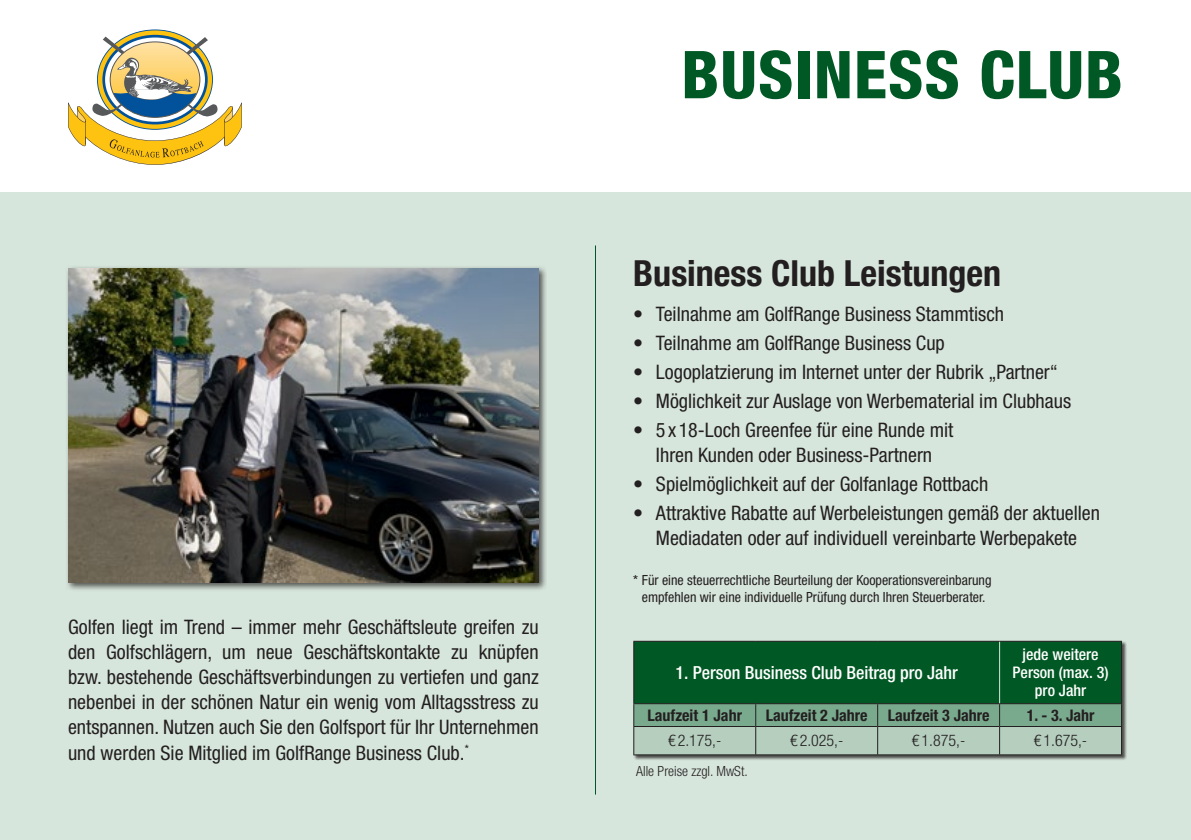
<style>
.page{position:relative;width:1191px;height:840px;background:#fff}
.page>*{position:absolute;margin:0;border:0;box-sizing:border-box;transform-origin:0 0}
.t1{font:800 condensed 66px "Helvetica Neue LT Pro";letter-spacing:.015em;color:#005824}
.t2{font:700 condensed 36px "Helvetica Neue LT Pro";color:#231f20}
.t3{font:condensed 20px/25px "Helvetica Neue LT Pro";color:#231f20;text-align:center}
.t4{font:500 condensed 18px "Helvetica Neue LT Pro";color:#fff}
.t5{font:700 condensed 16px "Helvetica Neue LT Pro";color:#231f20}
.t6{font:300 condensed 16px "Helvetica Neue LT Pro";color:#231f20}
.t7{font:500 condensed 16px/18px "Helvetica Neue LT Pro";color:#fff;text-align:center}
.t8{font:condensed 14px/17px "Helvetica Neue LT Pro";color:#231f20;text-align:center}
.t9{font:300 condensed 14px "Helvetica Neue LT Pro";color:#231f20}
</style>
<div class="page">
<div style="left:0;top:0;width:1191px;height:839px;background:#d7e6dc"></div>
<div style="left:0;top:0;width:1191px;height:191px;background:#fff"></div>
<hr style="left:595px;top:245px;width:1px;height:549px;background:#005824">
<div style="left:65px;top:264px;width:482px;height:327px;background:#231f20;opacity:.75"></div>
<img style="left:68px;top:268px;width:471px;height:314px">
<div style="left:633px;top:640px;width:494px;height:120px;background:#231f20;opacity:.75"></div>
<hr style="left:633px;top:754px;width:122px;height:1px;background:#231f20">
<hr style="left:755px;top:754px;width:122px;height:1px;background:#231f20">
<hr style="left:877px;top:754px;width:122px;height:1px;background:#231f20">
<hr style="left:999px;top:754px;width:123px;height:1px;background:#231f20">
<svg style="left:633px;top:641px;width:489px;height:113px;background:#43825c"></svg>
<hr style="left:633px;top:640px;width:122px;height:1px;background:#231f20">
<hr style="left:755px;top:640px;width:122px;height:1px;background:#231f20">
<hr style="left:877px;top:640px;width:122px;height:1px;background:#231f20">
<hr style="left:999px;top:640px;width:123px;height:1px;background:#231f20">
<hr style="left:633px;top:702px;width:122px;height:1px;background:#231f20">
<hr style="left:755px;top:702px;width:122px;height:1px;background:#231f20">
<hr style="left:877px;top:702px;width:122px;height:1px;background:#231f20">
<hr style="left:999px;top:702px;width:123px;height:1px;background:#231f20">
<hr style="left:633px;top:725px;width:122px;height:1px;background:#231f20">
<hr style="left:755px;top:725px;width:122px;height:1px;background:#231f20">
<hr style="left:877px;top:725px;width:122px;height:1px;background:#231f20">
<hr style="left:999px;top:725px;width:123px;height:1px;background:#231f20">
<hr style="left:999px;top:641px;width:1px;height:61px;background:#d7e6dc">
<svg style="left:68px;top:29px;width:174px;height:136px"></svg>
<p class="t3" style="left:68px;top:614px;width:472px;text-align:justify">Golfen liegt im Trend – immer mehr Geschäftsleute greifen zu den Golfschlägern, um neue Geschäftskontakte zu knüpfen bzw. bestehende Geschäftsverbindungen zu vertiefen und ganz nebenbei in der schönen Natur ein wenig vom Alltagsstress zu entspannen. Nutzen auch Sie den Golfsport für Ihr Unternehmen und werden Sie Mitglied im GolfRange Business Club.<sup>*</sup></p>
<h1 class="t1" style="left:681px;top:34px;width:443px">BUSINESS CLUB</h1>
<h2 class="t2" style="left:633px;top:251px;width:369px">Business Club Leistungen</h2>
<p class="t3" style="left:633px;top:301px;width:372px">• Teilnahme am GolfRange Business Stammtisch</p>
<p class="t3" style="left:633px;top:330px;width:313px">• Teilnahme am GolfRange Business Cup</p>
<p class="t3" style="left:633px;top:359px;width:426px">• Logoplatzierung im Internet unter der Rubrik „Partner“</p>
<p class="t3" style="left:633px;top:388px;width:439px">• Möglichkeit zur Auslage von Werbematerial im Clubhaus</p>
<p class="t3" style="left:633px;top:417px;width:322px">• 5 x 18-Loch Greenfee für eine Runde mit<br>Ihren Kunden oder Business-Partnern</p>
<p class="t3" style="left:633px;top:471px;width:356px">• Spielmöglichkeit auf der Golfanlage Rottbach</p>
<p class="t3" style="left:633px;top:500px;width:468px">• Attraktive Rabatte auf Werbeleistungen gemäß der aktuellen<br>Mediadaten oder auf individuell vereinbarte Werbepakete</p>
<p class="t8" style="left:633px;top:571px;width:360px">* Für eine steuerrechtliche Beurteilung der Kooperationsvereinbarung empfehlen wir eine individuelle Prüfung durch Ihren Steuerberater.</p>
<p class="t4" style="left:675px;top:661px;width:284px">1. Person Business Club Beitrag pro Jahr</p>
<p class="t7" style="left:1012px;top:645px;width:97px">jede weitere<br>Person (max. 3) pro Jahr</p>
<p class="t5" style="left:647px;top:705px;width:96px">Laufzeit 1 Jahr</p>
<p class="t5" style="left:765px;top:705px;width:103px">Laufzeit 2 Jahre</p>
<p class="t5" style="left:887px;top:705px;width:103px">Laufzeit 3 Jahre</p>
<p class="t5" style="left:1026px;top:705px;width:69px">1. - 3. Jahr</p>
<p class="t6" style="left:668px;top:731px;width:55px">€ 2.175,-</p>
<p class="t6" style="left:790px;top:731px;width:55px">€ 2.025,-</p>
<p class="t6" style="left:912px;top:731px;width:55px">€ 1.875,-</p>
<p class="t6" style="left:1033px;top:731px;width:55px">€ 1.675,-</p>
<p class="t9" style="left:636px;top:762px;width:113px">Alle Preise zzgl. MwSt.</p>
</div>
